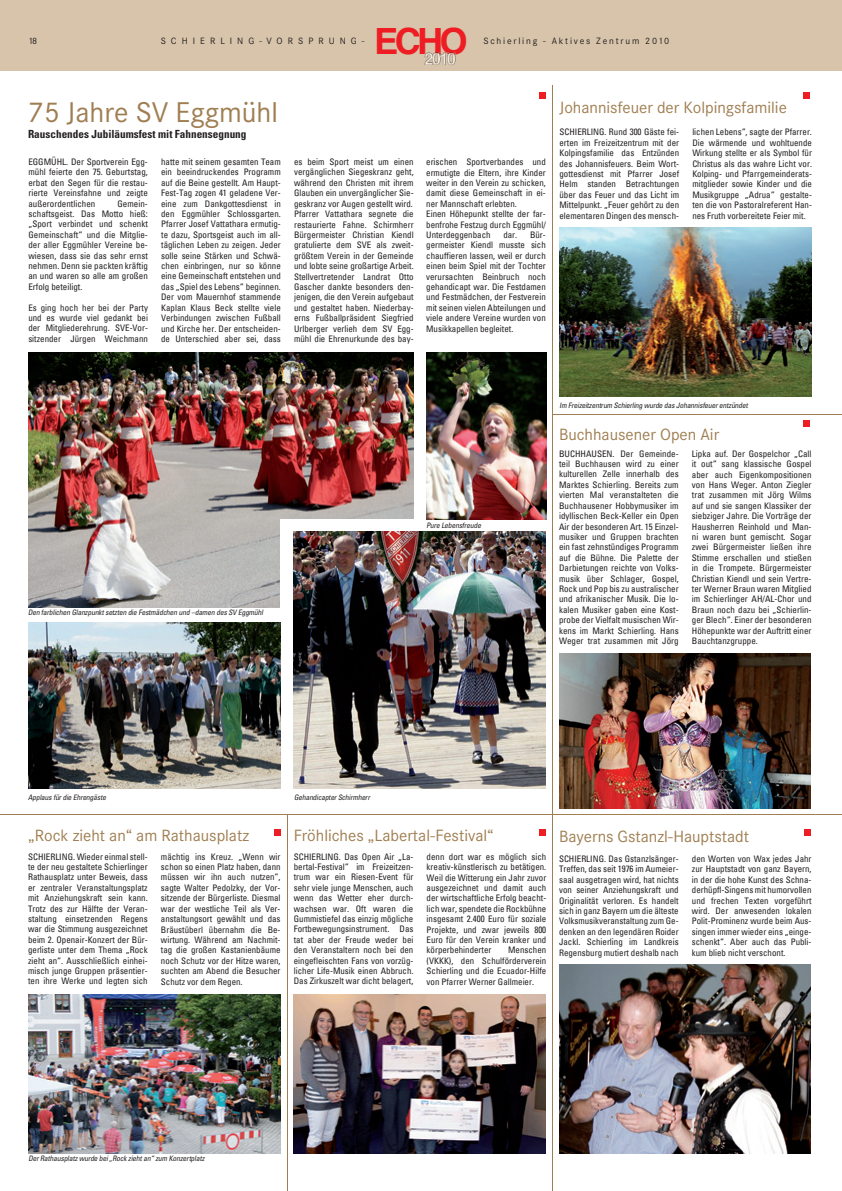
<style>
.page{position:relative;width:842px;height:1191px;background:#fff}
.page>*{position:absolute;margin:0;border:0;box-sizing:border-box;transform-origin:0 0}
.t1{font:700 36.1px "Helvetica";color:#ee1d23}
.t2{font:28px "Corporate SBQ";color:#9f7e51}
.t3{font:16px "Corporate SBQ";color:#9f7e51}
.t4{font:700 condensed 11.2px "Univers";color:#231f20}
.t5{font:condensed 9px/10.4px "Univers";color:#231f20;text-align:justify}
.t6{font:9px "Corporate SBQ";letter-spacing:.2em;color:#231f20}
.t7{font:9px "Corporate SBQ";letter-spacing:.55em;color:#231f20}
.t8{font:italic condensed 7.5px "Univers S";color:#231f20}
</style>
<div class="page">
<img style="left:28px;top:353px;width:386px;height:254px">
<div style="left:281px;top:519px;width:155px;height:108px;background:#fff"></div>
<img style="left:559px;top:227px;width:252px;height:169px">
<img style="left:559px;top:653px;width:252px;height:155px">
<div style="left:0;top:0;width:842px;height:71px;background:#d7c4aa"></div>
<svg style="left:424px;top:52px;width:32px;height:13px"></svg>
<img style="left:29px;top:994px;width:251px;height:159px">
<img style="left:559px;top:965px;width:252px;height:188px">
<img style="left:294px;top:994px;width:251px;height:159px">
<img style="left:28px;top:622px;width:253px;height:167px">
<img style="left:294px;top:532px;width:252px;height:257px">
<img style="left:426px;top:353px;width:120px;height:166px">
<hr style="left:552px;top:85px;width:1px;height:1106px;background:#9f7e51">
<div style="left:540px;top:92px;width:6px;height:7px;background:#ee1d23"></div>
<div style="left:803px;top:92px;width:7px;height:7px;background:#ee1d23"></div>
<div style="left:803px;top:420px;width:7px;height:6px;background:#ee1d23"></div>
<hr style="left:0;top:814px;width:842px;height:1px;background:#9f7e51">
<hr style="left:553px;top:414px;width:289px;height:1px;background:#9f7e51">
<div style="left:804px;top:829px;width:7px;height:6px;background:#ee1d23"></div>
<svg style="left:539px;top:829px;width:6px;height:6px"></svg>
<svg style="left:274px;top:829px;width:6px;height:6px"></svg>
<hr style="left:287px;top:815px;width:1px;height:376px;background:#9f7e51">
<p class="t7" style="left:28px;top:36px;width:11px">18</p>
<p class="t7" style="left:161px;top:36px;width:205px">SCHIERLING-VORSPRUNG-</p>
<h1 class="t1" style="left:374px;top:12px;width:95px">ECHO<sub>2010</sub></h1>
<p class="t6" style="left:483px;top:36px;width:188px">Schierling - Aktives Zentrum 2010</p>
<h2 class="t2" style="left:28px;top:95px;width:251px">75 Jahre SV Eggmühl</h2>
<p class="t4" style="left:28px;top:127px;width:220px">Rauschendes Jubiläumsfest mit Fahnensegnung</p>
<p class="t5" style="left:28px;top:156px;width:121px">EGGMÜHL. Der Sportverein Egg&shy;mühl feierte den 75. Geburtstag, erbat den Segen für die restau&shy;rierte Vereinsfahne und zeigte außerordentlichen</p>
<p class="t5" style="left:28px;top:198px;width:121px;text-indent:89px">Gemein&shy;schaftsgeist. Das Motto hieß: „Sport verbindet und schenkt Gemeinschaft“ und die Mitglie&shy;der aller Eggmühler Vereine be&shy;wiesen, dass sie das sehr ernst nehmen. Denn sie packten kräftig an und waren so alle am großen Erfolg beteiligt.</p>
<p class="t5" style="left:28px;top:302px;width:121px">Es ging hoch her bei der Party und es wurde viel gedankt bei der Mitgliederehrung. SVE-Vor&shy;sitzender Jürgen Weichmann</p>
<p class="t5" style="left:161px;top:156px;width:121px">hatte mit seinem gesamten Team ein beeindruckendes Programm auf die Beine gestellt. Am Haupt-Fest-Tag zogen 41 geladene Ver&shy;eine zum Dankgottesdienst in den Eggmühler Schlossgarten.<br>Pfarrer Josef Vattathara ermutig&shy;te dazu, Sportsgeist auch im all&shy;täglichen Leben zu zeigen. Jeder solle seine Stärken und Schwä&shy;chen einbringen, nur so könne eine Gemeinschaft entstehen und das „Spiel des Lebens“ beginnen.<br>Der vom Mauernhof stammende Kaplan Klaus Beck stellte viele Verbindungen zwischen Fußball und Kirche her. Der entscheiden&shy;de Unterschied aber sei, dass</p>
<p class="t5" style="left:294px;top:156px;width:121px">es beim Sport meist um einen vergänglichen Siegeskranz geht, während den Christen mit ihrem Glauben ein unvergänglicher Sie&shy;geskranz vor Augen gestellt wird.<br>Pfarrer Vattathara segnete die restaurierte Fahne. Schirmherr Bürgermeister Christian Kiendl gratulierte dem SVE als zweit&shy;größtem Verein in der Gemeinde und lobte seine großartige Arbeit.<br>Stellvertretender Landrat Otto Gascher dankte besonders den&shy;jenigen, die den Verein aufgebaut und gestaltet haben. Niederbay&shy;erns Fußballpräsident Siegfried Urlberger verlieh dem SV Egg&shy;mühl die Ehrenurkunde des bay-</p>
<p class="t5" style="left:426px;top:156px;width:121px;text-align:left">erischen Sportverbandes und ermutigte die Eltern, ihre Kinder weiter in den Verein zu schicken, damit diese Gemeinschaft in ei&shy;ner Mannschaft erlebten.<br>Einen Höhepunkt stellte der far&shy;benfrohe Festzug durch Eggmühl/<br>Unterdeggenbach</p>
<p class="t5" style="left:426px;top:229px;width:121px;text-indent:104px">Bür&shy;germeister Kiendl musste sich chauffieren lassen, weil er durch einen beim Spiel mit der Tochter verursachten Beinbruch noch gehandicapt war. Die Festdamen und Festmädchen, der Festverein mit seinen vielen Abteilungen und viele andere Vereine wurden von Musikkapellen begleitet.</p>
<p class="t5" style="left:503px;top:229px;width:15px">dar.</p>
<h3 class="t3" style="left:559px;top:98px;width:229px">Johannisfeuer der Kolpingsfamilie</h3>
<p class="t5" style="left:559px;top:127px;width:121px">SCHIERLING. Rund 300 Gäste fei&shy;erten im Freizeitzentrum mit der Kolpingsfamilie das Entzünden des Johannisfeuers. Beim Wort&shy;gottesdienst mit Pfarrer Josef Helm standen Betrachtungen über das Feuer und das Licht im Mittelpunkt. „Feuer gehört zu den elementaren Dingen des mensch-</p>
<p class="t5" style="left:692px;top:127px;width:121px">lichen Lebens“, sagte der Pfarrer.<br>Die wärmende und wohltuende Wirkung stellte er als Symbol für Christus als das wahre Licht vor.<br>Kolping- und Pfarrgemeinderats&shy;mitglieder sowie Kinder und die Musikgruppe „Adrua“ gestalte&shy;ten die von Pastoralreferent Han&shy;nes Fruth vorbereitete Feier mit.</p>
<p class="t8" style="left:28px;top:608px;width:238px">Den farblichen Glanzpunktsetzten die Festmädchen und –damen des SV Eggmühl</p>
<p class="t8" style="left:426px;top:520px;width:58px">Pure Lebensfreude</p>
<p class="t8" style="left:559px;top:401px;width:191px">Im Freizeitzentrum Schierling wurde das Johannisfeuerentzündet</p>
<h3 class="t3" style="left:559px;top:425px;width:162px">Buchhausener Open Air</h3>
<p class="t5" style="left:559px;top:448px;width:121px">BUCHHAUSEN. Der Gemeinde&shy;teil Buchhausen wird zu einer kulturellen Zelle innerhalb des Marktes Schierling. Bereits zum vierten Mal veranstalteten die Buchhausener Hobbymusiker im idyllischen Beck-Keller ein Open Air der besonderen Art. 15 Einzel&shy;musiker und Gruppen brachten ein fast zehnstündiges Programm auf die Bühne. Die Palette der Darbietungen reichte von Volks&shy;musik über Schlager, Gospel, Rock und Pop bis zu australischer und afrikanischer Musik. Die lo&shy;kalen Musiker gaben eine Kost&shy;probe der Vielfalt musischen Wir&shy;kens im Markt Schierling. Hans Weger trat zusammen mit Jörg</p>
<p class="t5" style="left:692px;top:448px;width:121px">Lipka auf. Der Gospelchor „Call it out“ sang klassische Gospel aber auch Eigenkompositionen von Hans Weger. Anton Ziegler trat zusammen mit Jörg Wilms auf und sie sangen Klassiker der siebziger Jahre. Die Vorträge der Hausherren Reinhold und Man&shy;ni waren bunt gemischt. Sogar zwei Bürgermeister ließen ihre Stimme erschallen und stießen in die Trompete. Bürgermeister Christian Kiendl und sein Vertre&shy;ter Werner Braun waren Mitglied im Schierlinger AH/AL-Chor und Braun noch dazu bei „Schierlin&shy;ger Blech“. Einer der besonderen Höhepunkte war der Auftritt einer Bauchtanzgruppe.</p>
<p class="t8" style="left:28px;top:793px;width:81px">Applaus fürdie Ehrengäste</p>
<p class="t8" style="left:294px;top:793px;width:79px">GehandicapterSchirmherr</p>
<h3 class="t3" style="left:28px;top:826px;width:223px">„Rock zieht an“ am Rathausplatz</h3>
<h3 class="t3" style="left:294px;top:826px;width:201px">Fröhliches „Labertal-Festival“</h3>
<h3 class="t3" style="left:559px;top:826px;width:192px">Bayerns Gstanzl-Hauptstadt</h3>
<p class="t5" style="left:28px;top:851px;width:121px">SCHIERLING. Wieder einmal stell&shy;te der neu gestaltete Schierlinger Rathausplatz unter Beweis, dass er zentraler Veranstaltungsplatz mit Anziehungskraft sein kann.<br>Trotz des zur Hälfte der Veran&shy;staltung einsetzenden Regens war die Stimmung ausgezeichnet beim 2. Openair-Konzert der Bür&shy;gerliste unter dem Thema „Rock zieht an“. Ausschließlich einhei&shy;misch junge Gruppen präsentier&shy;ten ihre Werke und legten sich</p>
<p class="t5" style="left:559px;top:853px;width:121px">SCHIERLING. Das Gstanzlsänger-Treffen, das seit 1976 im Aumeier&shy;saal ausgetragen wird, hat nichts von seiner Anziehungskraft und Originalität verloren. Es handelt sich in ganz Bayern um die älteste Volksmusikveranstaltung zum Ge&shy;denken an den legendären Roider Jackl. Schierling im Landkreis Regensburg mutiert deshalb nach</p>
<p class="t5" style="left:294px;top:851px;width:121px">SCHIERLING. Das Open Air „La&shy;bertal-Festival“ im Freizeitzen&shy;trum war ein Riesen-Event für sehr viele junge Menschen, auch wenn das Wetter eher durch&shy;wachsen war. Oft waren die Gummistiefel das einzig mögliche Fortbewegungsinstrument. Das tat aber der Freude weder bei den Veranstaltern noch bei den eingefleischten Fans von vorzüg&shy;licher Life-Musik einen Abbruch.<br>Das Zirkuszelt war dicht belagert,</p>
<p class="t5" style="left:427px;top:851px;width:121px">denn dort war es möglich sich kreativ-künstlerisch zu betätigen.<br>Weil die Witterung ein Jahr zuvor ausgezeichnet und damit auch der wirtschaftliche Erfolg beacht&shy;lich war, spendete die Rockbühne insgesamt 2.400 Euro für soziale Projekte, und zwar jeweils 800<br>Euro für den Verein kranker und körperbehinderter</p>
<p class="t5" style="left:161px;top:851px;width:121px">mächtig ins Kreuz. „Wenn wir schon so einen Platz haben, dann müssen wir ihn auch nutzen“, sagte Walter Pedolzky, der Vor&shy;sitzende der Bürgerliste. Diesmal war der westliche Teil als Ver&shy;anstaltungsort gewählt und das Bräustüberl übernahm die Be&shy;wirtung. Während am Nachmit&shy;tag die großen Kastanienbäume noch Schutz vor der Hitze waren, suchten am Abend die Besucher Schutz vor dem Regen.</p>
<p class="t5" style="left:692px;top:853px;width:121px">den Worten von Wax jedes Jahr zur Hauptstadt von ganz Bayern, in der die hohe Kunst des Schna&shy;derhüpfl-Singens mit humorvollen und frechen Texten vorgeführt wird. Der anwesenden lokalen Polit-Prominenz wurde beim Aus&shy;singen immer wieder eins „einge&shy;schenkt“. Aber auch das Publi&shy;kum blieb nicht verschont.</p>
<p class="t5" style="left:427px;top:944px;width:121px;text-indent:82px">Menschen (VKKK), den Schulförderverein Schierling und die Ecuador-Hilfe von Pfarrer Werner Gallmeier.</p>
<p class="t8" style="left:29px;top:1154px;width:179px">DerRathausplatzwurde bei„Rock ziehtan“zum Konzertplatz</p>
</div>
